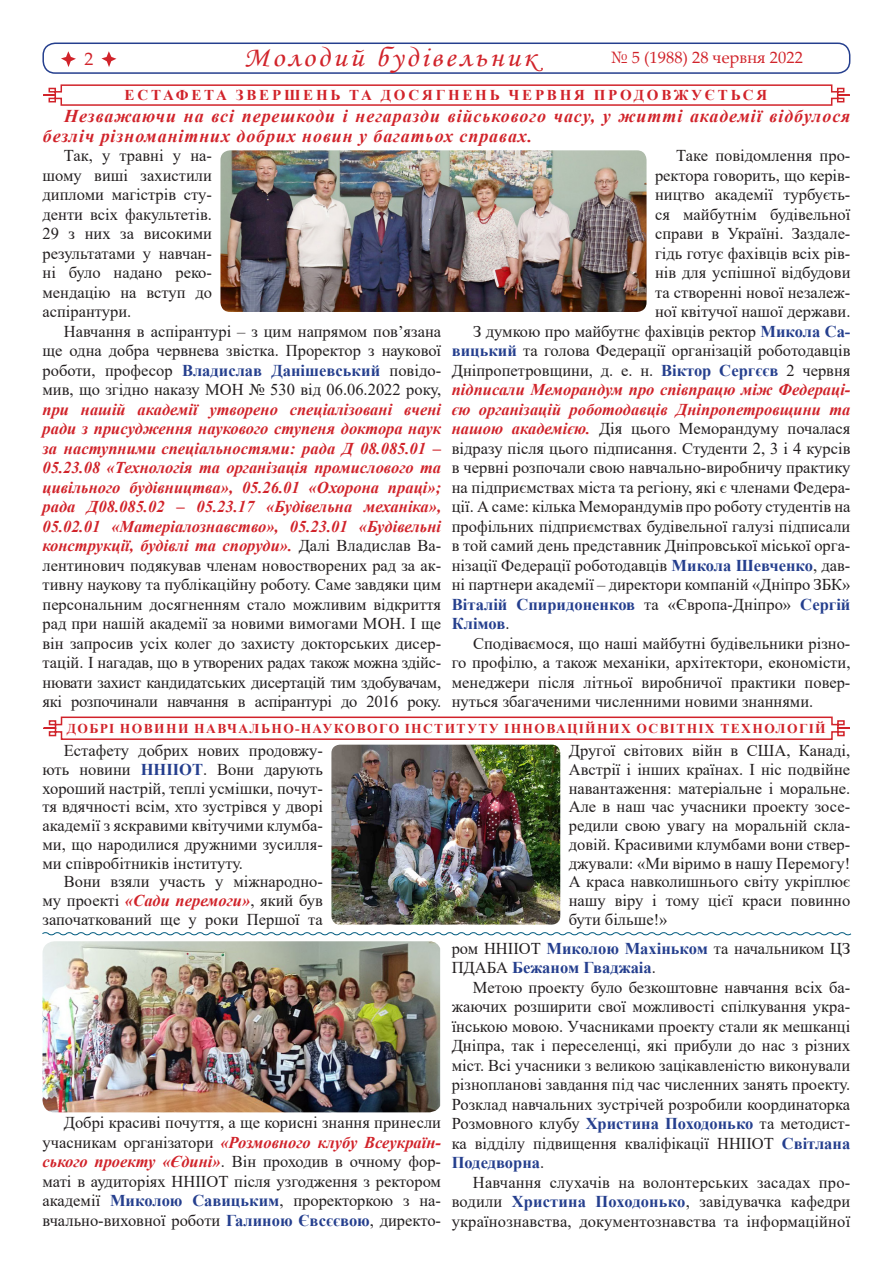
<style>
.page{position:relative;width:893px;height:1263px;background:#fff}
.page>*{position:absolute;margin:0;border:0;box-sizing:border-box;transform-origin:0 0}
.t1{font:28.2px "Monotype Corsiva";letter-spacing:.1em;color:#d1232a;scale:1.06 1}
.Основной_текст{font:italic 700 18px/19.5px "Times New Roman";letter-spacing:.05em;color:#d1232a}
.t2{font:18px "Palatino Linotype";color:#d1232a}
.Основной_текст-2{font:16.5px/19.5px "Times New Roman";color:#231f20;text-align:justify}
.Основной_текст-3{font:700 16.5px/19.5px "Times New Roman";color:#253f8e}
.t3{font:16.5px "Palatino Linotype";color:#d1232a}
.Заглавие{font:700 15px "Times New Roman";letter-spacing:.185em;color:#d1232a}
.Заглавие-2{font:700 13.5px "Times New Roman";letter-spacing:.105em;color:#d1232a}
.s1{font-weight:700;color:#253f8e}
.s2{font-weight:700;font-style:italic;color:#d1232a}
.s3{font-weight:400;color:#231f20}
</style>
<div class="page">
<div style="left:42px;top:43px;width:808px;height:31px;border:2px solid #253f8e;border-radius:12px"></div>
<svg style="left:61px;top:51px;width:15px;height:16px"></svg>
<svg style="left:101px;top:51px;width:15px;height:16px"></svg>
<svg style="left:43px;top:716px;width:807px;height:24px"></svg>
<img style="left:43px;top:941px;width:397px;height:171px">
<img style="left:331px;top:745px;width:229px;height:180px">
<svg style="left:42px;top:932px;width:810px;height:4px"></svg>
<svg style="left:43px;top:84px;width:807px;height:22px"></svg>
<img style="left:220px;top:150px;width:426px;height:162px">
<p class="t2" style="left:85px;top:46px;width:10px">2</p>
<h1 class="t1" style="left:244px;top:40px;width:277px">Молодий будівельник</h1>
<p class="t3" style="left:609px;top:46px;width:195px">№ 5 (1988) 28 червня 2022</p>
<p class="Заглавие" style="left:125px;top:84px;width:644px">ЕСТАФЕТА ЗВЕРШЕНЬ ТА ДОСЯГНЕНЬ ЧЕРВНЯ ПРОДОВЖУЄТЬСЯ</p>
<p class="Основной_текст" style="left:43px;top:106px;width:809px;text-indent:21px">Незважаючи на всі перешкоди і негаразди військового часу, у житті академії відбулося безліч різноманітних добрих новин у багатьох справах.</p>
<p class="Основной_текст-2" style="left:43px;top:146px;width:171px;text-indent:21px">Так, у травні у на&shy;шому виші захистили дипломи магістрів сту&shy;денти всіх факультетів.<br>29 з них за високими результатами у навчан&shy;ні було надано реко&shy;мендацію на вступ до аспірантури.</p>
<p class="Основной_текст-2" style="left:43px;top:321px;width:400px;text-indent:21px">Навчання в аспірантурі – з цим напрямом пов’язана ще одна добра червнева звістка. Проректор з наукової роботи, професор <span class="s1">Владислав Данішевський</span> повідо&shy;мив, що згідно наказу МОН № 530 від 06.06.2022 року, <span class="s2">при нашій академії утворено спеціалізовані вчені ради з присудження наукового ступеня доктора наук за наступними спеціальностями: рада Д 08.085.01 – 05.23.08 «Технологія та організація промислового та цивільного будівництва», 05.26.01 «Охорона праці»; рада Д08.085.02 – 05.23.17 «Будівельна механіка», 05.02.01 «Матеріалознавство», 05.23.01 «Будівельні конструкції, будівлі та споруди».</span> Далі Владислав Ва&shy;лентинович подякував членам новостворених рад за ак&shy;тивну наукову та публікаційну роботу. Саме завдяки цим персональним досягненням стало можливим відкриття рад при нашій академії за новими вимогами МОН. І ще він запросив усіх колег до захисту докторських дисер&shy;тацій. І нагадав, що в утворених радах також можна здійс&shy;нювати захист кандидатських дисертацій тим здобувачам, які розпочинали навчання в аспірантурі до 2016 року.</p>
<p class="Основной_текст-2" style="left:655px;top:146px;width:197px;text-indent:21px">Таке повідомлення про&shy;ректора говорить, що керів&shy;ництво академії турбуєть&shy;ся майбутнім будівельної справи в Україні. Заздале&shy;гідь готує фахівців всіх рів&shy;нів для успішної відбудови та створенні нової незалеж&shy;ної квітучої нашої держави.</p>
<p class="Основной_текст-2" style="left:452px;top:321px;width:400px;text-indent:21px">З думкою про майбутнє фахівців ректор <span class="s1">Микола Са&shy;вицький</span> та голова Федерації організацій роботодавців Дніпропетровщини, д. е. н. <span class="s1">Віктор Сергєєв</span> 2 червня <span class="s2">підписали Меморандум про співпрацю між Федераці&shy;єю організацій роботодавців Дніпропетровщини та нашою академією.</span> Дія цього Меморандуму почалася відразу після цього підписання. Студенти 2, 3 і 4 курсів в червні розпочали свою навчально-виробничу практику на підприємствах міста та регіону, які є членами Федера&shy;ції. А саме: кілька Меморандумів про роботу студентів на профільних підприємствах будівельної галузі підписали в той самий день представник Дніпровської міської орга&shy;нізації Федерації роботодавців <span class="s1">Микола Шевченко</span>, дав&shy;ні партнери академії – директори компаній «Дніпро ЗБК» <span class="s1">Віталій Спиридоненков</span> та «Європа-Дніпро» <span class="s1">Сергій Клімов</span>.</p>
<p class="Основной_текст-2" style="left:452px;top:633px;width:400px;text-indent:21px">Сподіваємося, що наші майбутні будівельники різно&shy;го профілю, а також механіки, архітектори, економісти, менеджери після літньої виробничої практики повер&shy;нуться збагаченими численними новими знаннями.</p>
<p class="Заглавие-2" style="left:67px;top:718px;width:760px">ДОБРІ НОВИНИ НАВЧАЛЬНО-НАУКОВОГО ІНСТИТУТУ ІННОВАЦІЙНИХ ОСВІТНІХ ТЕХНОЛОГІЙ</p>
<p class="Основной_текст-2" style="left:43px;top:741px;width:282px;line-height:18.8px;text-indent:21px">Естафету добрих нових продовжу&shy;ють новини <span class="s1">ННІІОТ</span>. Вони дарують хороший настрій, теплі усмішки, почут&shy;тя вдячності всім, хто зустрівся у дворі академії з яскравими квітучими клумба&shy;ми, що народилися дружними зусилля&shy;ми співробітників інституту.</p>
<p class="Основной_текст-2" style="left:43px;top:872px;width:282px;line-height:18.8px;text-indent:21px">Вони взяли участь у міжнародно&shy;му проекті <span class="s2">«Сади перемоги»</span>, який був започаткований ще у роки Першої та</p>
<p class="Основной_текст-2" style="left:43px;top:1112px;width:400px;text-indent:21px">Добрі красиві почуття, а ще корисні знання принесли учасникам організатори <span class="s2">«Розмовного клубу Всеукраїн&shy;ського проекту «Єдині»</span>. Він проходив в очному фор&shy;маті в аудиторіях ННІІОТ після узгодження з ректором академії <span class="s1">Миколою Савицьким</span>, проректоркою з на&shy;вчально-виховної роботи <span class="s1">Галиною Євсєєвою</span>, директо-</p>
<p class="Основной_текст-2" style="left:569px;top:741px;width:283px;line-height:18.8px">Другої світових війн в США, Канаді, Австрії і інших країнах. І ніс подвійне навантаження: матеріальне і моральне.<br>Але в наш час учасники проекту зосе&shy;редили свою увагу на моральній скла&shy;довій. Красивими клумбами вони ствер&shy;джували: «Ми віримо в нашу Перемогу!<br>А краса навколишнього світу укріплює нашу віру і тому цієї краси повинно бути більше!»</p>
<p class="Основной_текст-3" style="left:452px;top:938px;width:400px"><span class="s3">ром ННІІОТ</span> Миколою Махіньком <span class="s3">та начальником ЦЗ<br>ПДАБА</span> Бежаном Гваджаіа<span class="s3">.</span></p>
<p class="Основной_текст-2" style="left:452px;top:977px;width:400px;text-indent:21px">Метою проекту було безкоштовне навчання всіх ба&shy;жаючих розширити свої можливості спілкування укра&shy;їнською мовою. Учасниками проекту стали як мешканці Дніпра, так і переселенці, які прибули до нас з різних міст. Всі учасники з великою зацікавленістю виконували різнопланові завдання під час численних занять проекту.<br>Розклад навчальних зустрічей розробили координаторка Розмовного клубу <span class="s1">Христина Походонько</span> та методист&shy;ка відділу підвищення кваліфікації ННІІОТ <span class="s1">Світлана Подедворна</span>.</p>
<p class="Основной_текст-2" style="left:452px;top:1172px;width:400px;text-indent:21px">Навчання слухачів на волонтерських засадах про&shy;водили <span class="s1">Христина Походонько</span>, завідувачка кафедри українознавства, документознавства та інформаційної</p>
</div>
